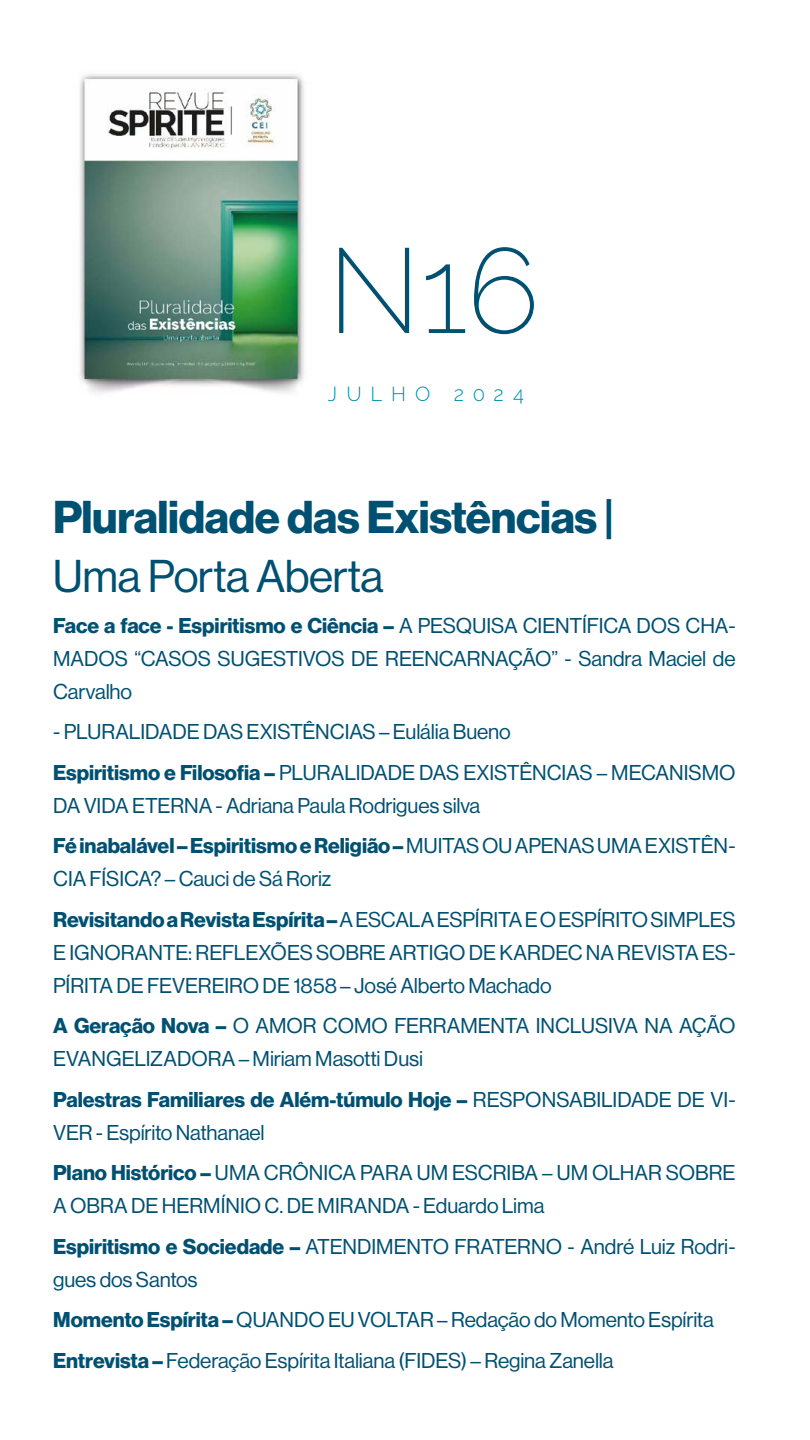
<style>
.page{position:relative;width:810px;height:1440px;background:#fff}
.page>*{position:absolute;margin:0;border:0;box-sizing:border-box;transform-origin:0 0}
.t1{font:200 120px "Raleway";color:#005071}
.t2{font:45px "N Haas Grotesk DS Pro 75 Bd";letter-spacing:-.01em;color:#005071}
.t3{font:45px "N Haas Grotesk DS Pro 55 Rg";letter-spacing:-.015em;color:#005071}
.t4{font:21px/40.5px "N Haas Grotesk DS Pro 55 Rg";letter-spacing:-.005em;color:#005071}
.t5{font:21px "N Haas Grotesk DS Pro 75 Bd";color:#005071}
.t6{font:300 20.25px "Raleway";letter-spacing:.445em;color:#0090aa}
.s1{font-family:"N Haas Grotesk DS Pro 55 Rg"}
.s2{font-family:"N Haas Grotesk DS Pro 75 Bd"}
</style>
<div class="page">
<img style="left:79px;top:74px;width:226px;height:319px">
<h1 class="t1" style="left:328px;top:220px;width:213px">N16</h1>
<p class="t6" style="left:328px;top:382px;width:198px">JULHO 2024</p>
<h2 class="t2" style="left:53px;top:491px;width:562px">Pluralidade das Existências |</h2>
<h2 class="t3" style="left:53px;top:551px;width:332px">Uma Porta Aberta</h2>
<p class="t5" style="left:53px;top:613px;width:684px">Face a face - Espiritismo e Ciência – <span class="s1">A PESQUISA CIENTÍFICA DOS CHA-</span></p>
<p class="t4" style="left:53px;top:642px;width:684px;line-height:33px">MADOS “CASOS SUGESTIVOS DE REENCARNAÇÃO” - Sandra Maciel de<br>Carvalho</p>
<p class="t4" style="left:53px;top:712px;width:684px">- PLURALIDADE DAS EXISTÊNCIAS – Eulália Bueno<br><span class="s2">Espiritismo e Filosofia –</span> PLURALIDADE DAS EXISTÊNCIAS – MECANISMO</p>
<p class="t4" style="left:53px;top:785px;width:429px">DA VIDA ETERNA - Adriana Paula Rodrigues silva</p>
<p class="t5" style="left:53px;top:834px;width:684px">Fé inabalável – Espiritismo e Religião – <span class="s1">MUITAS OU APENAS UMA EXISTÊN-</span></p>
<p class="t4" style="left:53px;top:859px;width:684px">CIA FÍSICA? – Cauci de Sá Roriz<br><span class="s2">Revisitando a Revista Espírita –</span> A ESCALA ESPÍRITA E O ESPÍRITO SIMPLES</p>
<p class="t4" style="left:53px;top:936px;width:684px;line-height:33px">E IGNORANTE: REFLEXÕES SOBRE ARTIGO DE KARDEC NA REVISTA ES-<br>PÍRITA DE FEVEREIRO DE 1858 – José Alberto Machado</p>
<p class="t4" style="left:53px;top:1009px;width:684px;line-height:33px"><span class="s2">A Geração Nova –</span> O AMOR COMO FERRAMENTA INCLUSIVA NA AÇÃO<br>EVANGELIZADORA – Miriam Masotti Dusi</p>
<p class="t5" style="left:53px;top:1087px;width:684px">Palestras Familiares de Além-túmulo Hoje – <span class="s1">RESPONSABILIDADE DE VI-</span></p>
<p class="t4" style="left:53px;top:1112px;width:684px">VER - Espírito Nathanael<br><span class="s2">Plano Histórico –</span> UMA CRÔNICA PARA UM ESCRIBA – UM OLHAR SOBRE</p>
<p class="t4" style="left:53px;top:1186px;width:684px">A OBRA DE HERMÍNIO C. DE MIRANDA - Eduardo Lima<br><span class="s2">Espiritismo e Sociedade –</span> ATENDIMENTO FRATERNO - André Luiz Rodri-</p>
<p class="t4" style="left:53px;top:1259px;width:662px">gues dos Santos<br><span class="s2">Momento Espírita –</span> QUANDO EU VOLTAR – Redação do Momento Espírita<br><span class="s2">Entrevista –</span> Federação Espírita Italiana (FIDES) – Regina Zanella</p>
</div>
